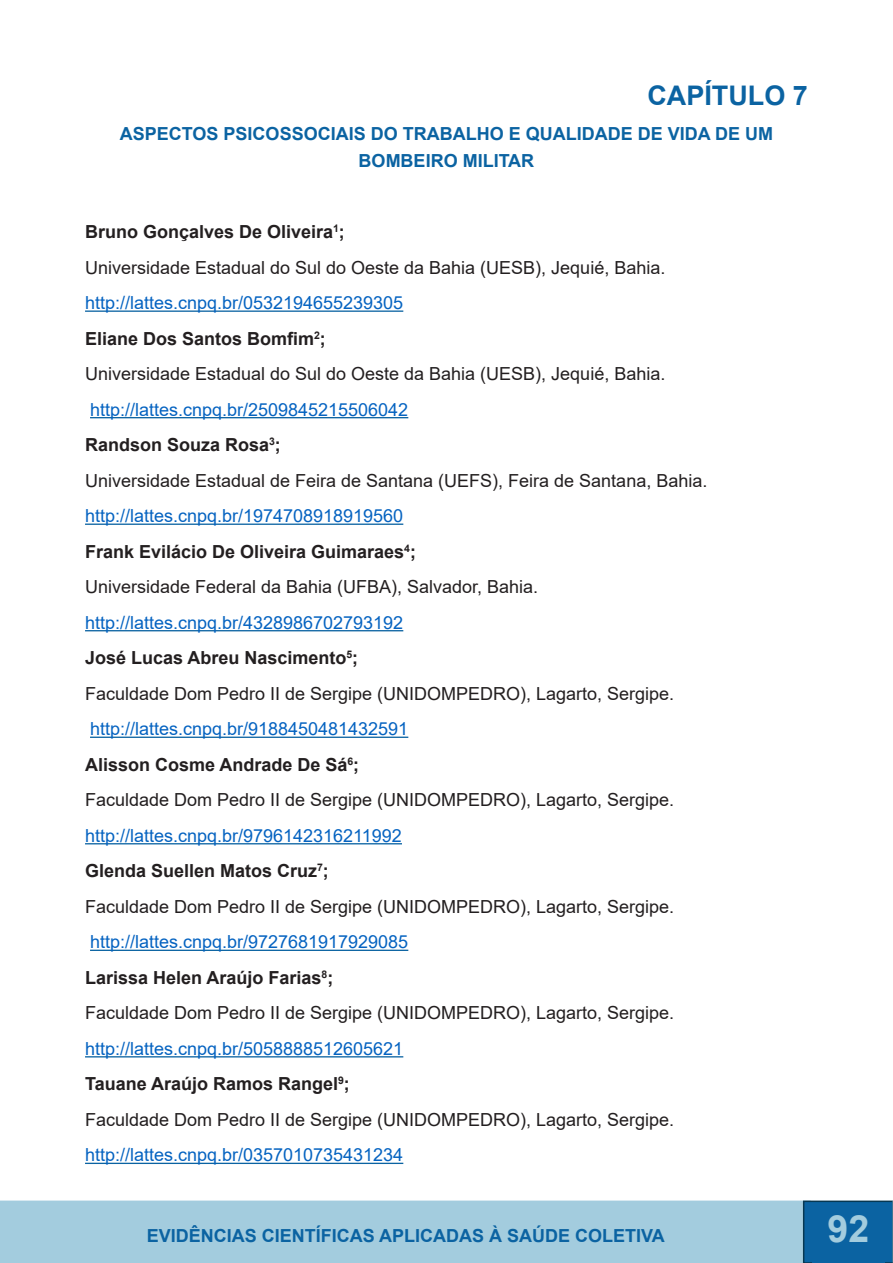
<style>
.page{position:relative;width:893px;height:1263px;background:#fff}
.page>*{position:absolute;margin:0;border:0;box-sizing:border-box;transform-origin:0 0}
.t1{font:700 37.5px "Arial";color:#a3ccde}
.t2{font:700 27px "Arial";color:#0b63a2}
.t3{font:18px "Arial";color:#231f20}
.t4{font:18px "Arial";color:#0563c1}
.t5{font:700 18px "Arial";color:#231f20}
.t6{font:700 18px/27px "Arial";color:#0b63a2;text-align:center}
</style>
<div class="page">
<div style="left:1px;top:1201px;width:809px;height:61px;background:#a3ccde"></div>
<div style="left:0;top:1200px;width:811px;height:63px;border:2px solid #a3ccde"></div>
<div style="left:803px;top:1200px;width:90px;height:63px;background:#0b63a2;border:2px solid #073852"></div>
<div style="left:812px;top:1214px;width:72px;height:49px;background:#0b63a2"></div>
<svg style="left:892px;top:1200px;width:1px;height:62px"></svg>
<hr style="left:85px;top:310px;width:318px;height:2px;background:#0b63a2">
<hr style="left:90px;top:417px;width:318px;height:1px;background:#0b63a2">
<hr style="left:85px;top:523px;width:318px;height:2px;background:#0b63a2">
<hr style="left:85px;top:630px;width:318px;height:1px;background:#0b63a2">
<hr style="left:90px;top:737px;width:318px;height:1px;background:#0b63a2">
<hr style="left:85px;top:843px;width:317px;height:1px;background:#0b63a2">
<hr style="left:90px;top:950px;width:318px;height:1px;background:#0b63a2">
<hr style="left:85px;top:1056px;width:318px;height:1px;background:#0b63a2">
<hr style="left:85px;top:1163px;width:318px;height:1px;background:#0b63a2">
<p class="t2" style="left:647px;top:76px;width:162px">CAPÍTULO 7</p>
<p class="t6" style="left:120px;top:121px;width:655px">ASPECTOS PSICOSSOCIAIS DO TRABALHO E QUALIDADE DE VIDA DE UM<br>BOMBEIRO MILITAR</p>
<p class="t5" style="left:85px;top:219px;width:261px">Bruno Gonçalves De Oliveira<sup>1</sup>;</p>
<p class="t3" style="left:85px;top:255px;width:582px">Universidade Estadual do Sul do Oeste da Bahia (UESB), Jequié, Bahia.</p>
<p class="t4" style="left:85px;top:290px;width:320px">http://lattes.cnpq.br/0532194655239305</p>
<p class="t5" style="left:85px;top:326px;width:242px">Eliane Dos Santos Bomfim<sup>2</sup>;</p>
<p class="t3" style="left:85px;top:362px;width:582px">Universidade Estadual do Sul do Oeste da Bahia (UESB), Jequié, Bahia.</p>
<p class="t4" style="left:90px;top:397px;width:320px">http://lattes.cnpq.br/2509845215506042</p>
<p class="t5" style="left:85px;top:432px;width:197px">Randson Souza Rosa<sup>3</sup>;</p>
<p class="t3" style="left:85px;top:468px;width:624px">Universidade Estadual de Feira de Santana (UEFS), Feira de Santana, Bahia.</p>
<p class="t4" style="left:85px;top:504px;width:320px">http://lattes.cnpq.br/1974708918919560</p>
<p class="t5" style="left:85px;top:539px;width:332px">Frank Evilácio De Oliveira Guimaraes<sup>4</sup>;</p>
<p class="t3" style="left:85px;top:575px;width:455px">Universidade Federal da Bahia (UFBA), Salvador, Bahia.</p>
<p class="t4" style="left:85px;top:610px;width:320px">http://lattes.cnpq.br/4328986702793192</p>
<p class="t5" style="left:85px;top:645px;width:275px">José Lucas Abreu Nascimento<sup>5</sup>;</p>
<p class="t3" style="left:85px;top:681px;width:591px">Faculdade Dom Pedro II de Sergipe (UNIDOMPEDRO), Lagarto, Sergipe.</p>
<p class="t4" style="left:90px;top:717px;width:320px">http://lattes.cnpq.br/9188450481432591</p>
<p class="t5" style="left:85px;top:752px;width:276px">Alisson Cosme Andrade De Sá<sup>6</sup>;</p>
<p class="t3" style="left:85px;top:788px;width:591px">Faculdade Dom Pedro II de Sergipe (UNIDOMPEDRO), Lagarto, Sergipe.</p>
<p class="t4" style="left:85px;top:823px;width:318px">http://lattes.cnpq.br/9796142316211992</p>
<p class="t5" style="left:85px;top:858px;width:245px">Glenda Suellen Matos Cruz<sup>7</sup>;</p>
<p class="t3" style="left:85px;top:894px;width:591px">Faculdade Dom Pedro II de Sergipe (UNIDOMPEDRO), Lagarto, Sergipe.</p>
<p class="t4" style="left:90px;top:930px;width:320px">http://lattes.cnpq.br/9727681917929085</p>
<p class="t5" style="left:85px;top:965px;width:250px">Larissa Helen Araújo Farias<sup>8</sup>;</p>
<p class="t3" style="left:85px;top:1001px;width:591px">Faculdade Dom Pedro II de Sergipe (UNIDOMPEDRO), Lagarto, Sergipe.</p>
<p class="t4" style="left:85px;top:1036px;width:320px">http://lattes.cnpq.br/5058888512605621</p>
<p class="t5" style="left:85px;top:1071px;width:266px">Tauane Araújo Ramos Rangel<sup>9</sup>;</p>
<p class="t3" style="left:85px;top:1107px;width:591px">Faculdade Dom Pedro II de Sergipe (UNIDOMPEDRO), Lagarto, Sergipe.</p>
<p class="t4" style="left:85px;top:1143px;width:320px">http://lattes.cnpq.br/0357010735431234</p>
<p class="t6" style="left:147px;top:1222px;width:520px">EVIDÊNCIAS CIENTÍFICAS APLICADAS À SAÚDE COLETIVA</p>
<h1 class="t1" style="left:827px;top:1202px;width:43px">92</h1>
</div>
